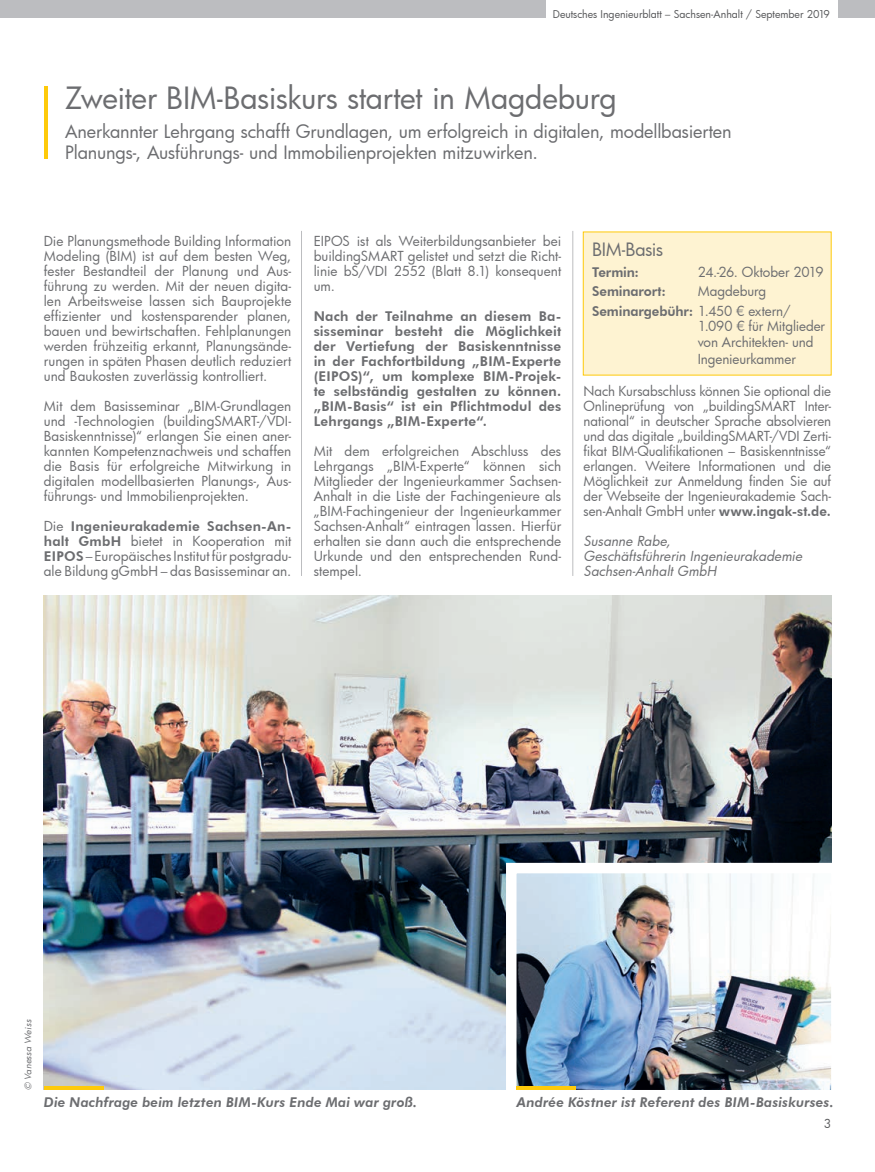
<style>
.page{position:relative;width:875px;height:1172px;background:#fff}
.page>*{position:absolute;margin:0;border:0;box-sizing:border-box;transform-origin:0 0}
.t1{font:30px "Futura Bk";letter-spacing:-.01em;color:#6c6d70}
.t2{font:18px/21.6px "Futura Bk";letter-spacing:-.01em;color:#6c6d70}
.t3{font:13.5px/15px "Futura Bk";color:#6c6d70;text-align:justify}
.t4{font:800 13.5px/15px "Futura BT";letter-spacing:.01em;color:#6c6d70;text-align:justify}
.t5{font:italic 800 13.5px "Futura BT";letter-spacing:.01em;color:#6c6d70}
.t6{font:italic 13.5px/15px "Futura Bk";color:#6c6d70}
.t7{font:800 13.5px "Futura BT";letter-spacing:-.01em;color:#6c6d70}
.t8{font:12px "Futura Bk";color:#57585a}
.t9{font:10.5px "Futura Bk";color:#57585a}
.t10{font:italic 9px "Futura Bk";letter-spacing:.015em;color:#6c6d70}
.s1{font-family:"Futura Bk";font-weight:400}
.s2{font-family:"Futura BT";font-weight:800}
</style>
<div class="page">
<div style="left:837px;top:0;width:37px;height:18px;background:#bcbdc0"></div>
<div style="left:1px;top:0;width:544px;height:18px;background:#bcbdc0"></div>
<div style="left:582px;top:232px;width:249px;height:143px;background:#fef3d2"></div>
<hr style="left:44px;top:86px;width:3px;height:73px;background:#feca0a">
<hr style="left:301px;top:231px;width:1px;height:345px;background:#bcbdc0">
<hr style="left:572px;top:231px;width:1px;height:345px;background:#bcbdc0">
<img style="left:44px;top:595px;width:786px;height:495px">
<hr style="left:44px;top:1086px;width:59px;height:4px;background:#feca0a">
<img style="left:500px;top:857px;width:332px;height:233px">
<hr style="left:516px;top:1086px;width:60px;height:4px;background:#feca0a">
<svg style="left:0;top:0;width:1px;height:18px"></svg>
<p class="t9" style="left:552px;top:7px;width:278px">Deutsches Ingenieurblatt – Sachsen-Anhalt / September 2019</p>
<h1 class="t1" style="left:65px;top:78px;width:553px">Zweiter BIM-Basiskurs startet in Magdeburg</h1>
<h2 class="t2" style="left:65px;top:120px;width:667px">Anerkannter Lehrgang schafft Grundlagen, um erfolgreich in digitalen, modellbasierten<br>Planungs-, Ausführungs- und Immobilienprojekten mitzuwirken.</h2>
<p class="t3" style="left:44px;top:233px;width:249px">Die Planungsmethode Building Information Modeling (BIM) ist auf dem besten Weg, fester Bestandteil der Planung und Aus&shy;führung zu werden. Mit der neuen digita&shy;len Arbeitsweise lassen sich Bauprojekte effizienter und kostensparender planen, bauen und bewirtschaften. Fehlplanungen werden frühzeitig erkannt, Planungsände&shy;rungen in späten Phasen deutlich reduziert und Baukosten zuverlässig kontrolliert.</p>
<p class="t3" style="left:44px;top:398px;width:249px">Mit dem Basisseminar „BIM-Grundlagen und -Technologien (buildingSMART-/VDI-Basiskenntnisse)“ erlangen Sie einen aner&shy;kannten Kompetenznachweis und schaffen die Basis für erfolgreiche Mitwirkung in digitalen modellbasierten Planungs-, Aus&shy;führungs- und Immobilienprojekten.</p>
<p class="t4" style="left:44px;top:518px;width:249px"><span class="s1">Die</span> Ingenieurakademie Sachsen-An-</p>
<p class="t3" style="left:44px;top:533px;width:249px"><span class="s2">halt GmbH</span> bietet in Kooperation mit <span class="s2">EIPOS</span> – Europäisches Institut für postgradu&shy;ale Bildung gGmbH – das Basisseminar an.</p>
<p class="t3" style="left:313px;top:233px;width:249px">EIPOS ist als Weiterbildungsanbieter bei buildingSMART gelistet und setzt die Richt&shy;linie bS/VDI 2552 (Blatt 8.1) konsequent um.</p>
<p class="t4" style="left:313px;top:308px;width:249px">Nach der Teilnahme an diesem Ba&shy;sisseminar besteht die Möglichkeit der Vertiefung der Basiskenntnisse in der Fachfortbildung „BIM-Experte (EIPOS)“, um komplexe BIM-Projek&shy;te selbständig gestalten zu können. „BIM-Basis“ ist ein Pflichtmodul des Lehrgangs „BIM-Experte“.</p>
<p class="t3" style="left:313px;top:443px;width:249px">Mit dem erfolgreichen Abschluss des Lehrgangs „BIM-Experte“ können sich Mitglieder der Ingenieurkammer Sachsen-Anhalt in die Liste der Fachingenieure als „BIM-Fachingenieur der Ingenieurkammer Sachsen-Anhalt“ eintragen lassen. Hierfür erhalten sie dann auch die entsprechende Urkunde und den entsprechenden Rund&shy;stempel.</p>
<h2 class="t2" style="left:592px;top:238px;width:73px">BIM-Basis</h2>
<p class="t4" style="left:592px;top:264px;width:49px">Termin:</p>
<p class="t3" style="left:697px;top:264px;width:127px">24.-26. Oktober 2019</p>
<p class="t4" style="left:592px;top:284px;width:75px">Seminarort:</p>
<p class="t3" style="left:697px;top:283px;width:70px">Magdeburg</p>
<p class="t7" style="left:592px;top:303px;width:200px">Seminargebühr: <span class="s1">1.450 € extern/</span></p>
<p class="t3" style="left:697px;top:318px;width:129px;line-height:16.2px;text-align:left">1.090 € für Mitglieder von Architekten- und<br>Ingenieurkammer</p>
<p class="t3" style="left:583px;top:383px;width:249px">Nach Kursabschluss können Sie optional die Onlineprüfung von „buildingSMART Inter&shy;national“ in deutscher Sprache absolvieren und das digitale „buildingSMART-/VDI Zerti&shy;fikat BIM-Qualifikationen – Basiskenntnisse“ erlangen. Weitere Informationen und die Möglichkeit zur Anmeldung finden Sie auf der Webseite der Ingenieurakademie Sach&shy;sen-Anhalt GmbH unter <span class="s2">www.ingak-st.de.</span></p>
<p class="t6" style="left:583px;top:533px;width:220px">Susanne Rabe,<br>Geschäftsführerin Ingenieurakademie<br>Sachsen-Anhalt GmbH</p>
<p class="t10" style="left:22px;top:1090px;width:72px;rotate:-90deg">© Vanessa Weiss</p>
<p class="t5" style="left:44px;top:1093px;width:375px">Die Nachfrage beim letzten BIM-Kurs Ende Mai war groß.</p>
<p class="t5" style="left:516px;top:1093px;width:318px">Andrée Köstner ist Referent des BIM-Basiskurses.</p>
<p class="t8" style="left:823px;top:1116px;width:9px">3</p>
</div>
